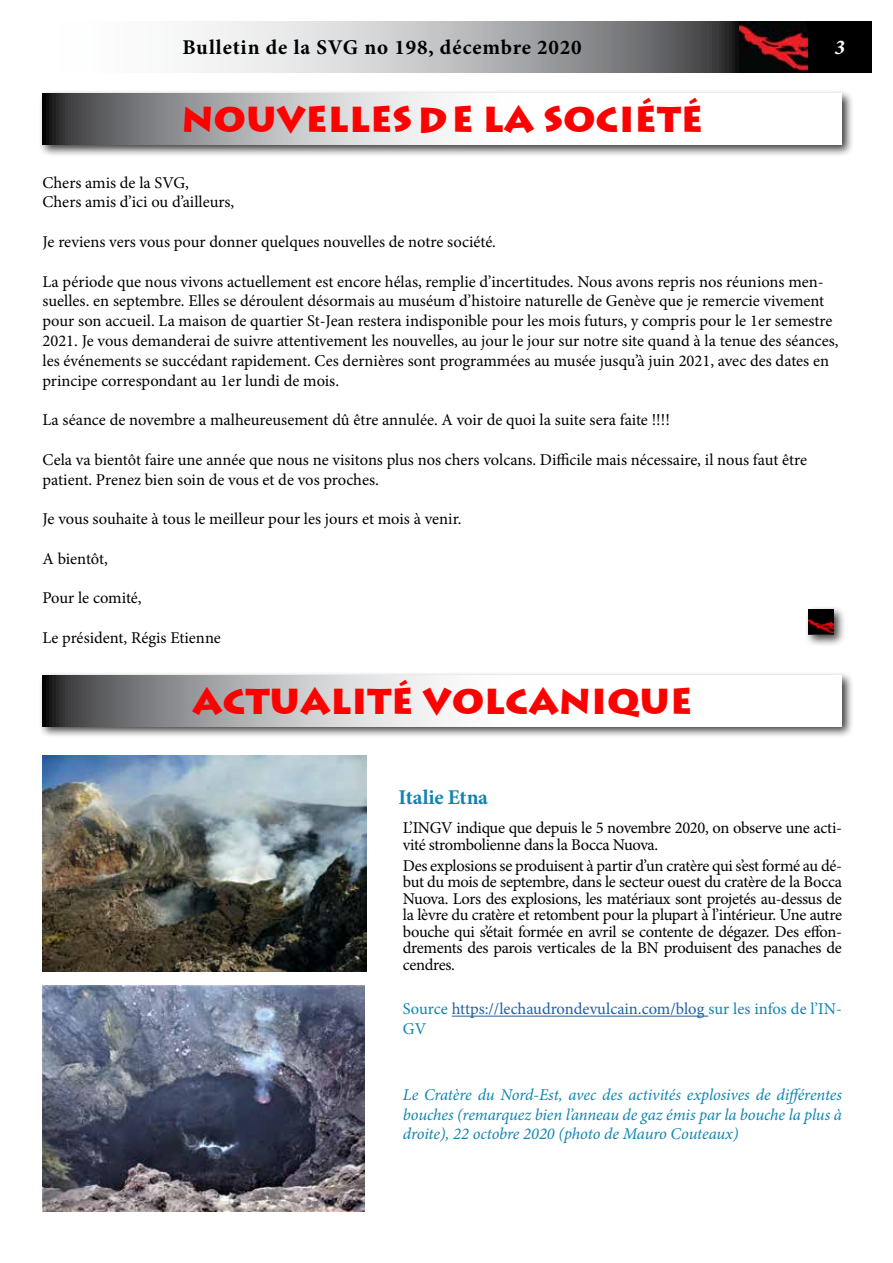
<style>
.page{position:relative;width:893px;height:1263px;background:#fff}
.page>*{position:absolute;margin:0;border:0;box-sizing:border-box;transform-origin:0 0}
.t1{font:700 36px "Lithograph";color:#f00}
.t2{font:700 21px "Minion Pro";letter-spacing:.04em;color:#000}
.t3{font:700 21px "Minion Pro";letter-spacing:-.01em;color:#1084b0}
.t4{font:italic 700 21px "Minion Pro";color:#fff}
.t5{font:16.5px/16.5px "Minion Pro";letter-spacing:-.005em;color:#000}
.t6{font:italic 16.5px/19.8px "Minion Pro";letter-spacing:-.01em;color:#1084b0;text-align:justify}
.t7{font:16.5px/19.8px "Minion Pro";color:#215e9e}
.s1{color:#1084b0}
</style>
<div class="page">
<div style="left:39px;top:90px;width:815px;height:67px;background:#000;opacity:.75"></div>
<svg style="left:43px;top:94px;width:799px;height:51px"></svg>
<div style="left:39px;top:671px;width:815px;height:68px;background:#000;opacity:.75"></div>
<svg style="left:43px;top:675px;width:799px;height:51px"></svg>
<hr style="left:452px;top:1016px;width:256px;height:1px;background:#215e9e">
<img style="left:43px;top:755px;width:324px;height:216px">
<img style="left:43px;top:985px;width:321px;height:227px">
<div style="left:804px;top:605px;width:42px;height:42px;background:#000;opacity:.75"></div>
<img style="left:808px;top:609px;width:26px;height:26px">
<svg style="left:195px;top:21px;width:677px;height:51px"></svg>
<img style="left:740px;top:21px;width:68px;height:51px">
<p class="t2" style="left:182px;top:33px;width:401px">Bulletin de la SVG no 198, décembre 2020</p>
<p class="t4" style="left:835px;top:33px;width:12px">3</p>
<h1 class="t1" style="left:181px;top:97px;width:523px">NOUVELLES DE LA SOCIÉTÉ</h1>
<p class="t5" style="left:43px;top:172px;width:193px;line-height:19.8px">Chers amis de la SVG,<br>Chers amis d’ici ou d’ailleurs,</p>
<p class="t5" style="left:43px;top:233px;width:455px">Je reviens vers vous pour donner quelques nouvelles de notre société.</p>
<p class="t5" style="left:43px;top:271px;width:798px;line-height:19.8px">La période que nous vivons actuellement est encore hélas, remplie d’incertitudes. Nous avons repris nos réunions men&shy;suelles. en septembre. Elles se déroulent désormais au muséum d’histoire naturelle de Genève que je remercie vivement pour son accueil. La maison de quartier St-Jean restera indisponible pour les mois futurs, y compris pour le 1er semestre 2021. Je vous demanderai de suivre attentivement les nouvelles, au jour le jour sur notre site quand à la tenue des séances, les événements se succédant rapidement. Ces dernières sont programmées au musée jusqu’à juin 2021, avec des dates en principe correspondant au 1er lundi de mois.</p>
<p class="t5" style="left:43px;top:412px;width:629px">La séance de novembre a malheureusement dû être annulée. A voir de quoi la suite sera faite !!!!</p>
<p class="t5" style="left:43px;top:450px;width:766px;line-height:19.8px">Cela va bientôt faire une année que nous ne visitons plus nos chers volcans. Difficile mais nécessaire, il nous faut être patient. Prenez bien soin de vous et de vos proches.</p>
<p class="t5" style="left:43px;top:511px;width:420px">Je vous souhaite à tous le meilleur pour les jours et mois à venir.</p>
<p class="t5" style="left:43px;top:550px;width:67px">A bientôt,</p>
<p class="t5" style="left:43px;top:590px;width:101px">Pour le comité,</p>
<p class="t5" style="left:43px;top:629px;width:180px">Le président, Régis Etienne</p>
<h1 class="t1" style="left:192px;top:679px;width:502px">ACTUALITÉ VOLCANIQUE</h1>
<p class="t3" style="left:399px;top:783px;width:91px">Italie Etna</p>
<p class="t5" style="left:403px;top:820px;width:441px">L’INGV indique que depuis le 5 novembre 2020, on observe une acti&shy;vité strombolienne dans la Bocca Nuova.</p>
<p class="t5" style="left:403px;top:857px;width:441px;text-align:justify">Des explosions se produisent à partir d’un cratère qui s’est formé au dé&shy;but du mois de septembre, dans le secteur ouest du cratère de la Bocca Nuova. Lors des explosions, les matériaux sont projetés au-dessus de la lèvre du cratère et retombent pour la plupart à l’intérieur. Une autre bouche qui s’était formée en avril se contente de dégazer. Des effon&shy;drements des parois verticales de la BN produisent des panaches de cendres.</p>
<p class="t7" style="left:403px;top:999px;width:440px"><span class="s1">Source</span> https://lechaudrondevulcain.com/blog <span class="s1">sur les infos de l’IN-<br>GV</span></p>
<p class="t6" style="left:403px;top:1085px;width:441px">Le Cratère du Nord-Est, avec des activités explosives de différentes bouches (remarquez bien l’anneau de gaz émis par la bouche la plus à droite), 22 octobre 2020 (photo de Mauro Couteaux)</p>
</div>
